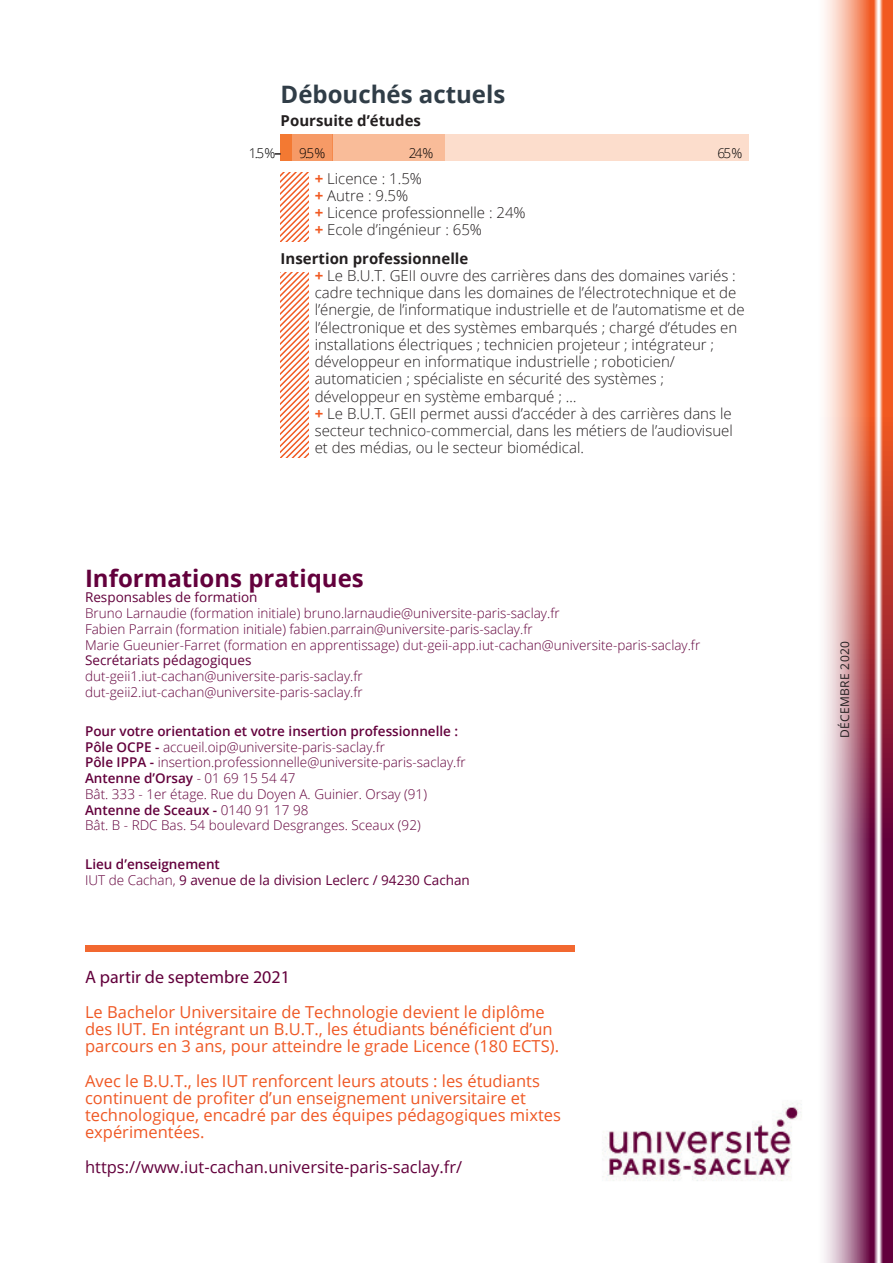
<style>
.page{position:relative;width:893px;height:1263px;background:#fff}
.page>*{position:absolute;margin:0;border:0;box-sizing:border-box;transform-origin:0 0}
.infos_inter{font:700 24px "Open Sans";color:#63003c}
.inter{font:700 24px "Open Sans";color:#303d47}
.inter2{font:18px "Myriad Pro";color:#63003c}
.inter2-2{font:16.5px/17.2px "Open Sans";color:#ef5824}
.inter2-3{font:16.5px "Open Sans";color:#63003c}
.t1{font:300 15px/17.2px "Open Sans";color:#231f20}
.inter2-4{font:700 15px "Open Sans";color:#231f20}
.infos_texte{font:300 13.5px "Open Sans";color:#63003c}
.infos_texte-2{font:600 13.5px "Open Sans";color:#63003c}
.infos_texte-3{font:13.5px "Open Sans";color:#63003c}
.tableau_texte{font:300 13.5px "Open Sans";color:#000001}
.t2{font:12px "Open Sans";letter-spacing:.025em;color:#231f20}
.s1{font-weight:700;color:#f15921}
.s2{font-weight:600}
.s3{font-weight:300}
</style>
<div class="page">
<svg style="left:824px;top:0;width:69px;height:1263px;background:#d08e8f"></svg>
<div style="left:85px;top:945px;width:489px;height:7px;background:#f26830"></div>
<div style="left:281px;top:135px;width:11px;height:26px;background:#f37932"></div>
<div style="left:292px;top:135px;width:41px;height:26px;background:#f69a66"></div>
<div style="left:333px;top:135px;width:112px;height:26px;background:#f9bc99"></div>
<div style="left:445px;top:135px;width:303px;height:26px;background:#fcddcc"></div>
<svg style="left:275px;top:153px;width:6px;height:2px"></svg>
<svg style="left:281px;top:272px;width:27px;height:185px"></svg>
<svg style="left:281px;top:172px;width:27px;height:69px"></svg>
<img style="left:602px;top:1103px;width:200px;height:78px">
<p class="inter" style="left:281px;top:77px;width:226px">Débouchés actuels</p>
<p class="inter2-4" style="left:281px;top:110px;width:142px">Poursuite d’études</p>
<p class="tableau_texte" style="left:249px;top:144px;width:28px">1.5 %</p>
<p class="tableau_texte" style="left:299px;top:144px;width:28px">9.5 %</p>
<p class="tableau_texte" style="left:409px;top:144px;width:26px">24 %</p>
<p class="tableau_texte" style="left:717px;top:144px;width:26px">65 %</p>
<p class="t1" style="left:315px;top:169px;width:109px"><span class="s1">+</span> Licence : 1.5%</p>
<p class="t1" style="left:315px;top:186px;width:95px"><span class="s1">+</span> Autre : 9.5%</p>
<p class="t1" style="left:315px;top:204px;width:213px"><span class="s1">+</span> Licence professionnelle : 24%</p>
<p class="t1" style="left:315px;top:221px;width:169px"><span class="s1">+</span> Ecole d’ingénieur : 65%</p>
<p class="inter2-4" style="left:281px;top:248px;width:189px">Insertion professionnelle</p>
<p class="t1" style="left:315px;top:266px;width:431px"><span class="s1">+</span> Le B.U.T. GEII ouvre des carrières dans des domaines variés : cadre technique dans les domaines de l’électrotechnique et de l’énergie, de l’informatique industrielle et de l’automatisme et de l’électronique et des systèmes embarqués ; chargé d’études en installations électriques ; technicien projeteur ; intégrateur ; développeur en informatique industrielle ; roboticien/ automaticien ; spécialiste en sécurité des systèmes ; développeur en système embarqué ; …</p>
<p class="t1" style="left:315px;top:404px;width:420px;text-align:justify"><span class="s1">+</span> Le B.U.T. GEII permet aussi d’accéder à des carrières dans le secteur technico-commercial, dans les métiers de l’audiovisuel et des médias, ou le secteur biomédical.</p>
<p class="infos_inter" style="left:85px;top:561px;width:280px">Informations pratiques</p>
<p class="infos_texte-3" style="left:85px;top:588px;width:174px">Responsables de formation</p>
<p class="infos_texte" style="left:85px;top:604px;width:476px">Bruno Larnaudie (formation initiale) bruno.larnaudie@universite-paris-saclay.fr</p>
<p class="infos_texte" style="left:85px;top:620px;width:449px">Fabien Parrain (formation initiale) fabien.parrain@universite-paris-saclay.fr</p>
<p class="infos_texte" style="left:85px;top:635px;width:617px">Marie Gueunier-Farret (formation en apprentissage) dut-geii-app.iut-cachan@universite-paris-saclay.fr</p>
<p class="infos_texte-3" style="left:85px;top:651px;width:168px">Secrétariats pédagogiques</p>
<p class="infos_texte" style="left:85px;top:667px;width:279px">dut-geii1.iut-cachan@universite-paris-saclay.fr</p>
<p class="infos_texte" style="left:85px;top:683px;width:279px">dut-geii2.iut-cachan@universite-paris-saclay.fr</p>
<p class="infos_texte-2" style="left:85px;top:722px;width:375px">Pour votre orientation et votre insertion professionnelle :</p>
<p class="infos_texte" style="left:85px;top:737px;width:301px"><span class="s2">Pôle OCPE -</span> accueil.oip@universite-paris-saclay.fr</p>
<p class="infos_texte" style="left:85px;top:753px;width:382px"><span class="s2">Pôle IPPA -</span> insertion.professionnelle@universite-paris-saclay.fr</p>
<p class="infos_texte-2" style="left:85px;top:769px;width:212px">Antenne d’Orsay <span class="s3">- 01 69 15 54 47</span></p>
<p class="infos_texte" style="left:85px;top:785px;width:343px">Bât. 333 - 1er étage. Rue du Doyen A. Guinier. Orsay (91)</p>
<p class="infos_texte-2" style="left:85px;top:800px;width:225px">Antenne de Sceaux - <span class="s3">0140 91 17 98</span></p>
<p class="infos_texte" style="left:85px;top:816px;width:337px">Bât. B - RDC Bas. 54 boulevard Desgranges. Sceaux (92)</p>
<p class="infos_texte-2" style="left:85px;top:855px;width:136px">Lieu d’enseignement</p>
<p class="infos_texte-3" style="left:85px;top:871px;width:386px"><span class="s3">IUT de Cachan,</span> 9 avenue de la division Leclerc / 94230 Cachan</p>
<p class="inter2" style="left:85px;top:966px;width:206px">A partir de septembre 2021</p>
<p class="inter2-2" style="left:85px;top:1002px;width:476px">Le Bachelor Universitaire de Technologie devient le diplôme des IUT. En intégrant un B.U.T., les étudiants bénéficient d’un parcours en 3 ans, pour atteindre le grade Licence (180 ECTS).</p>
<p class="inter2-2" style="left:85px;top:1071px;width:456px">Avec le B.U.T., les IUT renforcent leurs atouts : les étudiants</p>
<p class="inter2-2" style="left:85px;top:1089px;width:477px">continuent de profiter d’un enseignement universitaire et technologique, encadré par des équipes pédagogiques mixtes expérimentées.</p>
<p class="inter2-3" style="left:85px;top:1155px;width:379px">https://www.iut-cachan.universite-paris-saclay.fr/</p>
<p class="t2" style="left:836px;top:738px;width:98px;rotate:-90deg">DÉCEMBRE 2020</p>
</div>
